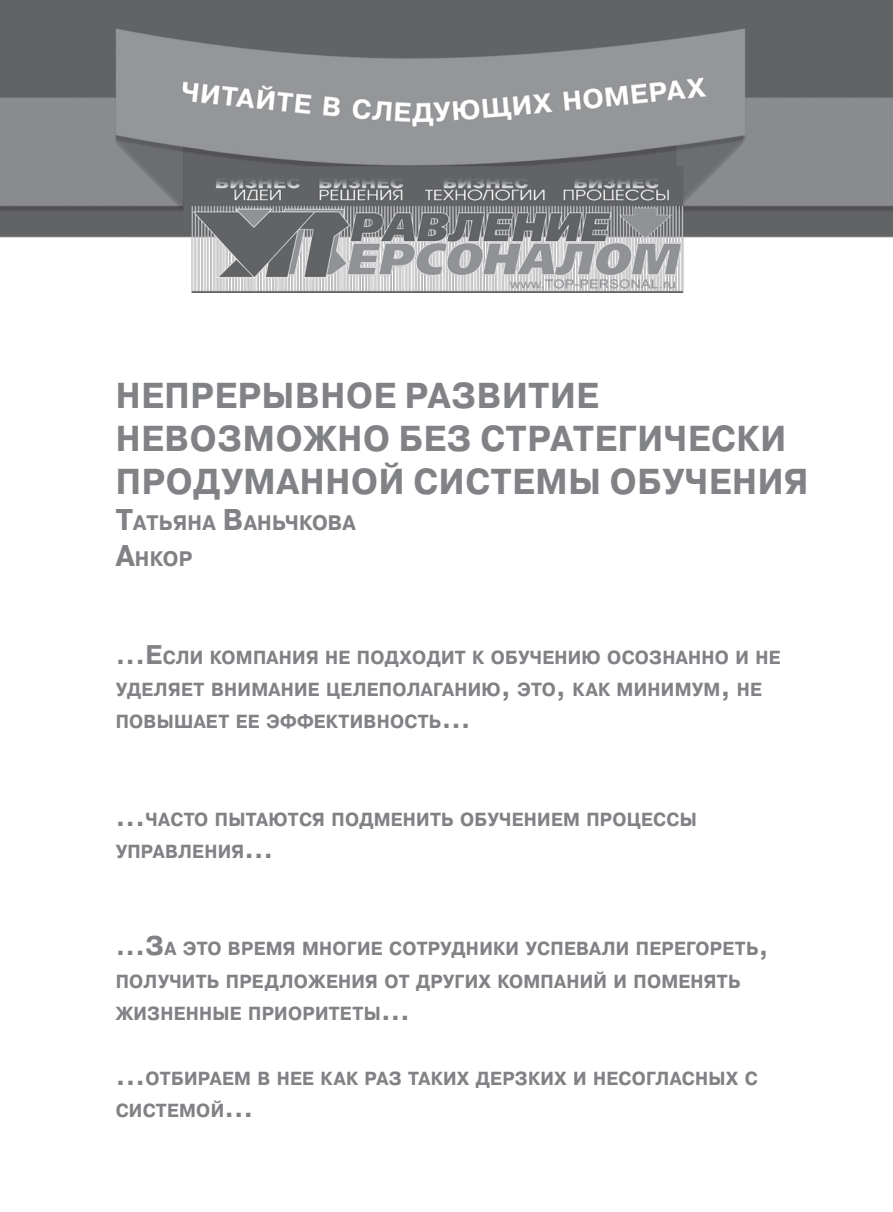
<style>
.page{position:relative;width:893px;height:1212px;background:#fff}
.page>*{position:absolute;margin:0;border:0;box-sizing:border-box;transform-origin:0 0}
.t1{font:700 36px/43.2px "Pragmatica";letter-spacing:.155em;color:#808285;scale:.94 1}
.t2{font:700 21px/36px "Pragmatica";letter-spacing:.015em;color:#808285;scale:.94 1}
.t3{font:700 18.9px/32.4px "Pragmatica";letter-spacing:.015em;color:#808285;scale:.94 1}
.s1{font-size:30px}
.s2{font-size:27px}
</style>
<div class="page">
<img style="left:0;top:0;width:893px;height:293px">
<h1 class="t1" style="left:116px;top:374px;width:384px">Непрерывное разви</h1>
<h1 class="t1" style="left:116px;top:374px;width:558px;text-indent:413px">тие невозм ожно без стратегич</h1>
<h1 class="t1" style="left:688px;top:418px;width:100px">ески</h1>
<h1 class="t1" style="left:116px;top:461px;width:345px">продуманной сис</h1>
<h1 class="t1" style="left:491px;top:461px;width:310px">темы обуч ения</h1>
<p class="t2" style="left:116px;top:505px;width:257px"><span class="s1">Т</span>атьяна <span class="s1">В</span>аньчкова<br><span class="s1">А</span>нкор</p>
<p class="t3" style="left:116px;top:641px;width:709px"><span class="s2">...Е</span>сли компания не подходит к обучению осознанно и не уделяет внимание целеполаганию<span class="s2">,</span> это<span class="s2">,</span> как минимум<span class="s2">,</span> не повышает ее эффективность<span class="s2">…</span></p>
<p class="t3" style="left:116px;top:803px;width:620px"><span class="s2">...</span>часто пытаются подменить обучением процессы управления<span class="s2">…</span></p>
<p class="t3" style="left:116px;top:933px;width:696px"><span class="s2">...З</span>а это время многие сотрудники успевали перегореть<span class="s2">, </span>получить предложения от других компаний и поменять жизненные приоритеты<span class="s2">…</span></p>
<p class="t3" style="left:116px;top:1062px;width:683px"><span class="s2">...</span>отбираем в нее как раз таких дерзких и несогласных с системой<span class="s2">…</span></p>
</div>
